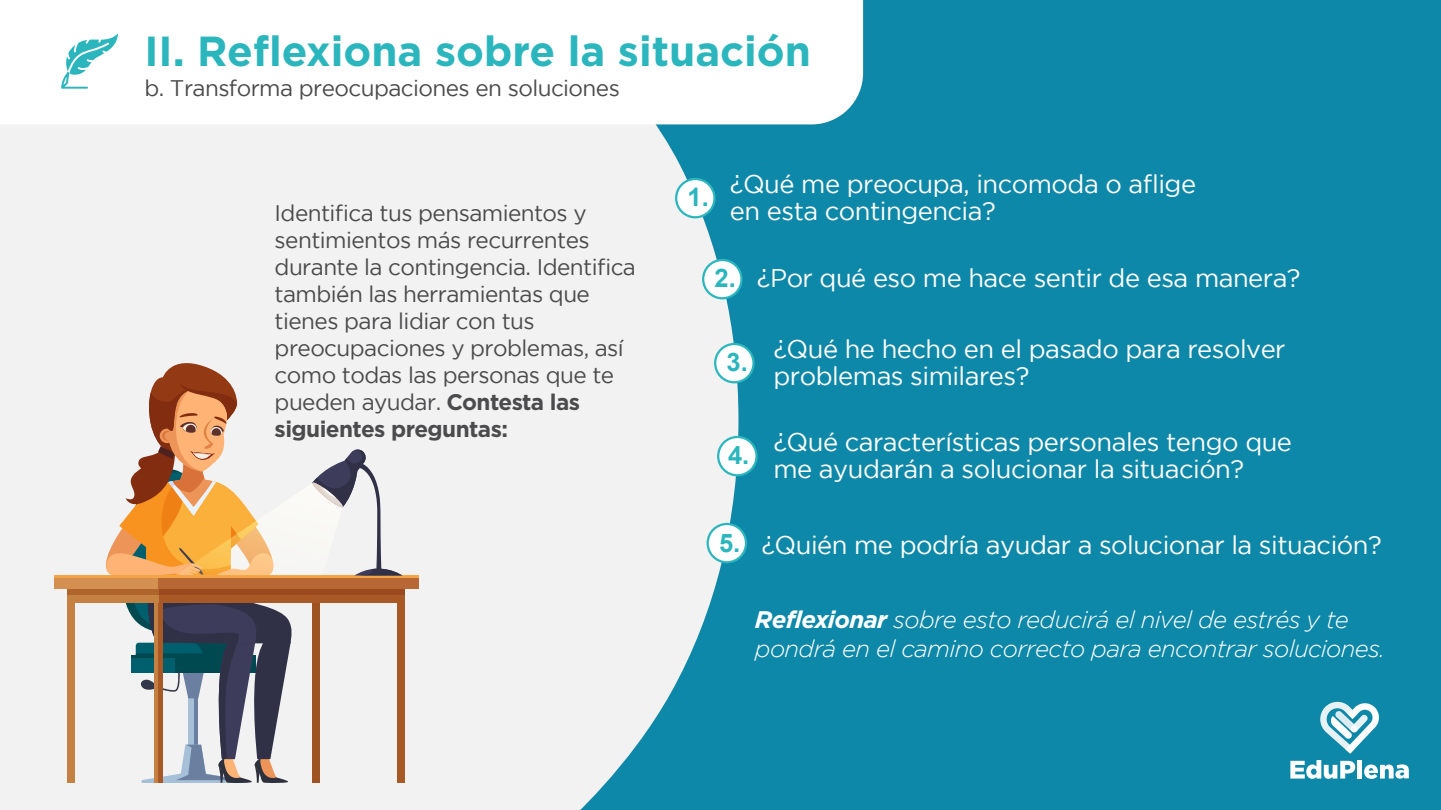
<style>
.page{position:relative;width:1441px;height:810px;background:#fff}
.page>*{position:absolute;margin:0;border:0;box-sizing:border-box;transform-origin:0 0}
.t1{font:700 42px "Gotham";color:#2bb6be}
.t2{font:25.5px/27px "Gotham";letter-spacing:-.02em;color:#fff}
.t3{font:700 25.5px "Arial";color:#2bb6be}
.t4{font:italic 300 24px/28.8px "Gotham";letter-spacing:-.025em;color:#fff}
.t5{font:22.5px/27px "Gotham";letter-spacing:-.025em;color:#4b4b4d}
.s1{font-weight:700}
.s2{font-family:"Arial";font-weight:700;color:#2bb6be}
</style>
<div class="page">
<div style="left:175px;top:0;width:1265px;height:810px;background:#0e88a8"></div>
<div style="left:0;top:124px;width:738px;height:686px;background:#f2f2f2"></div>
<div style="left:175px;top:0;width:688px;height:124px;background:#fff"></div>
<svg style="left:61px;top:33px;width:57px;height:56px"></svg>
<div style="left:676px;top:179px;width:38px;height:38px;background:#fff;border-radius:50%"></div>
<div style="left:675px;top:178px;width:40px;height:40px;border:2px solid #2bb6be;border-radius:50%"></div>
<div style="left:703px;top:260px;width:38px;height:38px;background:#fff;border-radius:50%"></div>
<div style="left:702px;top:259px;width:40px;height:40px;border:2px solid #2bb6be;border-radius:50%"></div>
<div style="left:718px;top:437px;width:38px;height:38px;background:#fff;border-radius:50%"></div>
<div style="left:717px;top:436px;width:40px;height:40px;border:2px solid #2bb6be;border-radius:50%"></div>
<div style="left:707px;top:524px;width:39px;height:38px;background:#fff;border-radius:50%"></div>
<div style="left:706px;top:523px;width:41px;height:40px;border:2px solid #2bb6be;border-radius:50%"></div>
<div style="left:715px;top:344px;width:38px;height:38px;background:#fff;border-radius:50%"></div>
<div style="left:714px;top:343px;width:40px;height:40px;border:2px solid #2bb6be;border-radius:50%"></div>
<div style="left:67px;top:582px;width:7px;height:201px;background:#c48142"></div>
<div style="left:67px;top:583px;width:96px;height:20px;background:#c48142"></div>
<div style="left:397px;top:582px;width:7px;height:201px;background:#a85925"></div>
<div style="left:67px;top:583px;width:92px;height:12px;background:#af642c"></div>
<div style="left:54px;top:576px;width:107px;height:13px;background:#d39051"></div>
<div style="left:159px;top:576px;width:259px;height:13px;background:#b76834"></div>
<hr style="left:54px;top:576px;width:364px;height:2px;background:#f4a444">
<svg style="left:91px;top:354px;width:311px;height:429px"></svg>
<svg style="left:1320px;top:702px;width:59px;height:52px"></svg>
<svg style="left:1290px;top:760px;width:64px;height:19px"></svg>
<div style="left:1356px;top:760px;width:5px;height:19px;background:#fff"></div>
<svg style="left:1364px;top:764px;width:44px;height:15px"></svg>
<h1 class="t1" style="left:144px;top:27px;width:668px">II. Reflexiona sobre la situación</h1>
<p class="t5" style="left:144px;top:74px;width:477px">b. Transforma preocupaciones en soluciones</p>
<p class="t5" style="left:274px;top:199px;width:363px">Identifica tus pensamientos y sentimientos más recurrentes durante la contingencia. Identifica también las herramientas que tienes para lidiar con tus preocupaciones y problemas, así como todas las personas que te pueden ayudar. <span class="s1">Contesta las siguientes preguntas:</span></p>
<p class="t3" style="left:687px;top:179px;width:23px">1.</p>
<p class="t2" style="left:729px;top:170px;width:467px">¿Qué me preocupa, incomoda o aflige en esta contingencia?</p>
<p class="t2" style="left:714px;top:265px;width:587px"><span class="s2">2.</span> ¿Por qué eso me hace sentir de esa manera?</p>
<p class="t3" style="left:726px;top:344px;width:23px">3.</p>
<p class="t3" style="left:728px;top:437px;width:23px">4.</p>
<p class="t2" style="left:773px;top:335px;width:513px">¿Qué he hecho en el pasado para resolver problemas similares?</p>
<p class="t2" style="left:773px;top:428px;width:520px">¿Qué características personales tengo que me ayudarán a solucionar la situación?</p>
<p class="t2" style="left:719px;top:532px;width:664px"><span class="s2">5.</span> ¿Quién me podría ayudar a solucionar la situación?</p>
<p class="t4" style="left:754px;top:606px;width:631px"><span class="s1">Reflexionar</span> sobre esto reducirá el nivel de estrés y te pondrá en el camino correcto para encontrar soluciones.</p>
</div>
